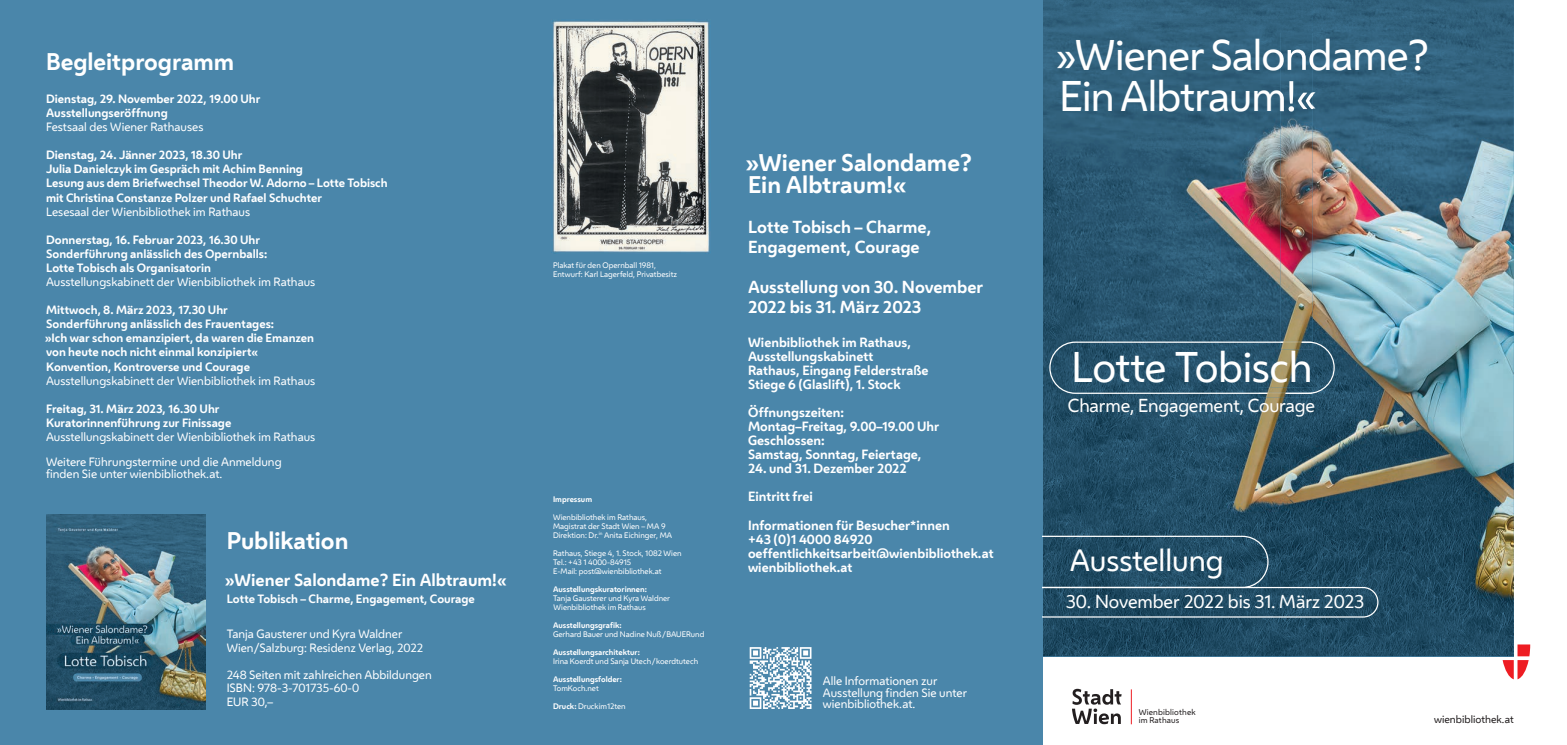
<style>
.page{position:relative;width:1567px;height:745px;background:#fff}
.page>*{position:absolute;margin:0;border:0;box-sizing:border-box;transform-origin:0 0}
.t1{font:40px "Wiener Melange";letter-spacing:-.02em;color:#fff}
.t2{font:28.75px "Wiener Melange";color:#fff}
.t3{font:700 22.5px "Wiener Melange";color:#fff}
.t4{font:17.5px "Wiener Melange";letter-spacing:-.01em;color:#fff}
.t5{font:700 16.25px "Wiener Melange";color:#fff}
.t6{font:700 12.5px/14px "Wiener Melange";color:#fff}
.t7{font:700 11.25px "Wiener Melange";color:#fff}
.t8{font:11.25px/11.5px "Wiener Melange";color:#fff}
.t9{font:10px "Wiener Melange";color:#231f20}
.t10{font:7.88px/8.2px "Wiener Melange";letter-spacing:.02em;color:#231f20}
.t11{font:7.5px/9px "Wiener Melange";color:#fff}
.t12{font:700 7.5px/9px "Wiener Melange";color:#fff}
.s1{font-weight:700}
.s2{font-weight:400}
</style>
<div class="page">
<img style="left:1042px;top:0;width:471px;height:656px">
<div style="left:0;top:0;width:1042px;height:744px;background:#4a86aa"></div>
<img style="left:46px;top:514px;width:160px;height:195px">
<svg style="left:1072px;top:688px;width:49px;height:35px"></svg>
<hr style="left:1130px;top:689px;width:1px;height:34px;background:#ee1d23">
<svg style="left:1502px;top:644px;width:27px;height:35px"></svg>
<svg style="left:749px;top:647px;width:62px;height:61px"></svg>
<img style="left:553px;top:21px;width:157px;height:233px">
<svg style="left:1042px;top:535px;width:336px;height:82px;background:#285169"></svg>
<svg style="left:1049px;top:341px;width:285px;height:52px;background:#32596e"></svg>
<img style="left:1280px;top:32px;width:32px;height:317px">
<img style="left:1280px;top:80px;width:3px;height:32px">
<img style="left:1280px;top:341px;width:32px;height:2px">
<img style="left:1258px;top:387px;width:54px;height:10px">
<img style="left:1258px;top:392px;width:54px;height:1px">
<p class="t3" style="left:46px;top:45px;width:190px">Begleitprogramm</p>
<p class="t7" style="left:46px;top:91px;width:216px">Dienstag, 29. November 2022, 19.00 Uhr</p>
<p class="t7" style="left:46px;top:105px;width:123px">Ausstellungseröffnung</p>
<p class="t8" style="left:46px;top:121px;width:159px">Festsaal des Wiener Rathauses</p>
<p class="t7" style="left:46px;top:147px;width:198px">Dienstag, 24. Jänner 2023, 18.30 Uhr</p>
<p class="t7" style="left:46px;top:161px;width:258px">Julia Danielczyk im Gespräch mit Achim Benning</p>
<p class="t7" style="left:46px;top:175px;width:343px">Lesung aus dem Briefwechsel Theodor W. Adorno – Lotte Tobisch</p>
<p class="t7" style="left:46px;top:189px;width:277px">mit Christina Constanze Polzer und Rafael Schuchter</p>
<p class="t8" style="left:46px;top:205px;width:206px">Lesesaal der Wienbibliothek im Rathaus</p>
<p class="t7" style="left:46px;top:231px;width:215px">Donnerstag, 16. Februar 2023, 16.30 Uhr</p>
<p class="t7" style="left:46px;top:245px;width:223px">Sonderführung anlässlich des Opernballs:</p>
<p class="t7" style="left:46px;top:259px;width:166px">Lotte Tobisch als Organisatorin</p>
<p class="t8" style="left:46px;top:276px;width:271px">Ausstellungskabinett der Wienbibliothek im Rathaus</p>
<p class="t7" style="left:46px;top:302px;width:183px">Mittwoch, 8. März 2023, 17.30 Uhr</p>
<p class="t7" style="left:46px;top:316px;width:229px">Sonderführung anlässlich des Frauentages:</p>
<p class="t7" style="left:45px;top:330px;width:271px">»Ich war schon emanzipiert, da waren die Emanzen</p>
<p class="t7" style="left:46px;top:344px;width:214px">von heute noch nicht einmal konzipiert«</p>
<p class="t7" style="left:46px;top:358px;width:205px">Konvention, Kontroverse und Courage</p>
<p class="t8" style="left:46px;top:374px;width:271px">Ausstellungskabinett der Wienbibliothek im Rathaus</p>
<p class="t7" style="left:46px;top:400px;width:175px">Freitag, 31. März 2023, 16.30 Uhr</p>
<p class="t7" style="left:46px;top:414px;width:187px">Kuratorinnenführung zur Finissage</p>
<p class="t8" style="left:46px;top:430px;width:271px">Ausstellungskabinett der Wienbibliothek im Rathaus</p>
<p class="t8" style="left:46px;top:456px;width:237px">Weitere Führungstermine und die Anmeldung</p>
<p class="t8" style="left:46px;top:467px;width:178px">finden Sie unter wienbibliothek.at.</p>
<p class="t3" style="left:227px;top:524px;width:123px">Publikation</p>
<p class="t5" style="left:225px;top:568px;width:284px">»Wiener Salondame? Ein Albtraum!«</p>
<p class="t7" style="left:227px;top:590px;width:250px">Lotte Tobisch – Charme, Engagement, Courage</p>
<p class="t8" style="left:227px;top:627px;width:177px">Tanja Gausterer und Kyra Waldner</p>
<p class="t8" style="left:227px;top:641px;width:198px">Wien/Salzburg: Residenz Verlag, 2022</p>
<p class="t8" style="left:227px;top:668px;width:207px">248 Seiten mit zahlreichen Abbildungen</p>
<p class="t8" style="left:227px;top:681px;width:134px">ISBN: 978-3-701735-60-0</p>
<p class="t8" style="left:227px;top:695px;width:48px">EUR 30,–</p>
<p class="t11" style="left:553px;top:261px;width:104px">Plakat für den Opernball 1981,</p>
<p class="t11" style="left:553px;top:270px;width:125px">Entwurf: Karl Lagerfeld, Privatbesitz</p>
<p class="t12" style="left:553px;top:494px;width:41px">Impressum</p>
<p class="t11" style="left:553px;top:512px;width:114px">Wienbibliothek im Rathaus,<br>Magistrat der Stadt Wien – MA 9</p>
<p class="t11" style="left:553px;top:530px;width:120px">Direktion: Dr.<sup>in</sup> Anita Eichinger, MA</p>
<p class="t11" style="left:553px;top:548px;width:130px">Rathaus, Stiege 4, 1. Stock, 1082 Wien<br>Tel.: +43 1 4000-84915<br>E-Mail: post@wienbibliothek.at</p>
<p class="t11" style="left:553px;top:584px;width:119px"><span class="s1">Ausstellungskuratorinnen:<br></span>Tanja Gausterer und Kyra Waldner<br>Wienbibliothek im Rathaus</p>
<p class="t11" style="left:553px;top:620px;width:153px"><span class="s1">Ausstellungsgrafik:<br></span>Gerhard Bauer und Nadine Nuß/BAUERund</p>
<p class="t11" style="left:553px;top:647px;width:147px"><span class="s1">Ausstellungsarchitektur:<br></span>Irina Koerdt und Sanja Utech/koerdtutech</p>
<p class="t12" style="left:553px;top:674px;width:70px">Ausstellungsfolder:<br><span class="s2">TomKoch.net</span></p>
<p class="t11" style="left:553px;top:701px;width:74px"><span class="s1">Druck:</span> Druckim12ten</p>
<p class="t3" style="left:745px;top:146px;width:229px">»Wiener Salondame?</p>
<p class="t3" style="left:748px;top:168px;width:160px">Ein Albtraum!«</p>
<p class="t5" style="left:748px;top:215px;width:185px">Lotte Tobisch – Charme,</p>
<p class="t5" style="left:748px;top:235px;width:173px">Engagement, Courage</p>
<p class="t5" style="left:748px;top:275px;width:237px">Ausstellung von 30. November</p>
<p class="t5" style="left:748px;top:295px;width:175px">2022 bis 31. März 2023</p>
<p class="t6" style="left:748px;top:335px;width:165px">Wienbibliothek im Rathaus,</p>
<p class="t6" style="left:748px;top:349px;width:182px">Ausstellungskabinett<br>Rathaus, Eingang Felderstraße</p>
<p class="t6" style="left:748px;top:377px;width:154px">Stiege 6 (Glaslift), 1. Stock</p>
<p class="t6" style="left:748px;top:405px;width:98px">Öffnungszeiten:</p>
<p class="t6" style="left:748px;top:419px;width:193px">Montag–Freitag, 9.00–19.00 Uhr</p>
<p class="t6" style="left:748px;top:433px;width:78px">Geschlossen:</p>
<p class="t6" style="left:748px;top:447px;width:175px">Samstag, Sonntag, Feiertage,</p>
<p class="t6" style="left:748px;top:461px;width:160px">24. und 31. Dezember 2022</p>
<p class="t6" style="left:748px;top:489px;width:66px">Eintritt frei</p>
<p class="t6" style="left:748px;top:517px;width:203px">Informationen für Besucher*innen</p>
<p class="t6" style="left:748px;top:531px;width:126px">+43 (0)1 4000 84920</p>
<p class="t6" style="left:748px;top:545px;width:247px">oeffentlichkeitsarbeit@wienbibliothek.at</p>
<p class="t6" style="left:748px;top:559px;width:106px">wienbibliothek.at</p>
<p class="t8" style="left:822px;top:674px;width:146px">Alle Informationen zur<br>Ausstellung finden Sie unter wienbibliothek.at.</p>
<p class="t1" style="left:1055px;top:26px;width:376px">»Wiener Salondame?</p>
<p class="t1" style="left:1059px;top:67px;width:259px">Ein Albtraum!«</p>
<p class="t1" style="left:1071px;top:338px;width:243px">Lotte Tobisch</p>
<p class="t4" style="left:1067px;top:392px;width:249px">Charme, Engagement, Courage</p>
<p class="t2" style="left:1069px;top:539px;width:155px">Ausstellung</p>
<p class="t4" style="left:1065px;top:588px;width:300px">30. November 2022 bis 31. März 2023</p>
<p class="t10" style="left:1138px;top:707px;width:58px">Wienbibliothek im Rathaus</p>
<p class="t9" style="left:1433px;top:712px;width:81px">wienbibliothek.at</p>
</div>
